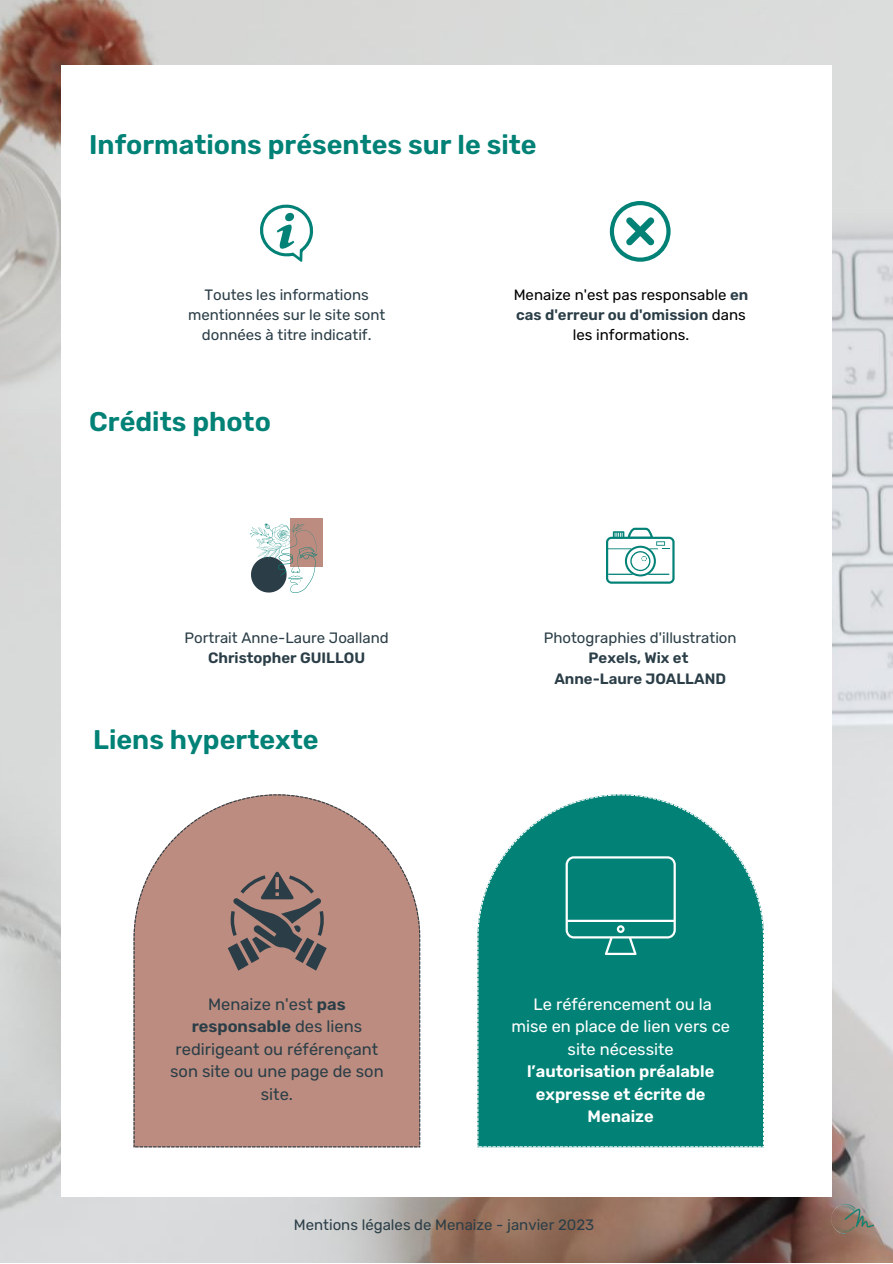
<style>
.page{position:relative;width:893px;height:1264px;background:#fff}
.page>*{position:absolute;margin:0;border:0;box-sizing:border-box;transform-origin:0 0}
.t1{font:600 27px "Rubik";color:#028276}
.t2{font:16.5px/22.5px "Rubik";color:#2b3e47;text-align:center}
.t3{font:16.5px/22.5px "Rubik";color:#fff;text-align:center}
.t4{font:600 16.5px/22.5px "Rubik";color:#fff;text-align:center}
.t5{font:15px/20.2px "Rubik";color:#2b3e47;text-align:center}
.t6{font:15px/20.2px "Rubik";color:#000;text-align:center}
.t7{font:600 15px/20.2px "Rubik";color:#2b3e47;text-align:center}
.s1{font-weight:600;color:#2b3e47}
.s2{font-weight:600}
</style>
<div class="page">
<img style="left:0;top:0;width:892px;height:1262px">
<div style="left:61px;top:95px;width:770px;height:1081px;background:#fff"></div>
<div style="left:61px;top:66px;width:770px;height:74px;background:#fff"></div>
<div style="left:61px;top:1131px;width:770px;height:65px;background:#fff"></div>
<img style="left:831px;top:1204px;width:42px;height:29px">
<svg style="left:133px;top:794px;width:287px;height:353px;background:#c1968b"></svg>
<svg style="left:228px;top:871px;width:98px;height:99px;background:#88706b"></svg>
<svg style="left:477px;top:794px;width:287px;height:353px;background:#1d8f84"></svg>
<svg style="left:565px;top:856px;width:110px;height:99px;background:#1c8f84"></svg>
<svg style="left:260px;top:204px;width:54px;height:58px"></svg>
<svg style="left:609px;top:201px;width:61px;height:61px"></svg>
<div style="left:291px;top:518px;width:32px;height:49px;background:#bc8c80"></div>
<svg style="left:250px;top:523px;width:67px;height:70px"></svg>
<svg style="left:606px;top:527px;width:68px;height:56px"></svg>
<h1 class="t1" style="left:89px;top:129px;width:449px">Informations présentes sur le site</h1>
<p class="t5" style="left:188px;top:284px;width:199px">Toutes les informations mentionnées sur le site sont données à titre indicatif.</p>
<p class="t6" style="left:513px;top:284px;width:236px">Menaize n'est pas responsable <span class="s1">en cas d'erreur ou d'omission</span> dans les informations.</p>
<h1 class="t1" style="left:89px;top:405px;width:183px">Crédits photo</h1>
<p class="t5" style="left:184px;top:628px;width:206px">Portrait Anne-Laure Joalland</p>
<p class="t7" style="left:208px;top:648px;width:158px">Christopher GUILLOU</p>
<h1 class="t1" style="left:93px;top:723px;width:227px">Liens hypertexte</h1>
<p class="t2" style="left:170px;top:992px;width:215px">Menaize n'est <span class="s2">pas responsable</span> des liens redirigeant ou référençant son site ou une page de son site.</p>
<p class="t5" style="left:543px;top:628px;width:194px">Photographies d'illustration</p>
<p class="t7" style="left:554px;top:648px;width:173px">Pexels, Wix et<br>Anne-Laure JOALLAND</p>
<p class="t3" style="left:511px;top:992px;width:220px">Le référencement ou la mise en place de lien vers ce site nécessite</p>
<p class="t4" style="left:527px;top:1060px;width:189px">l’autorisation préalable expresse et écrite de<br>Menaize</p>
<p class="t5" style="left:294px;top:1214px;width:302px">Mentions légales de Menaize - janvier 2023</p>
</div>
